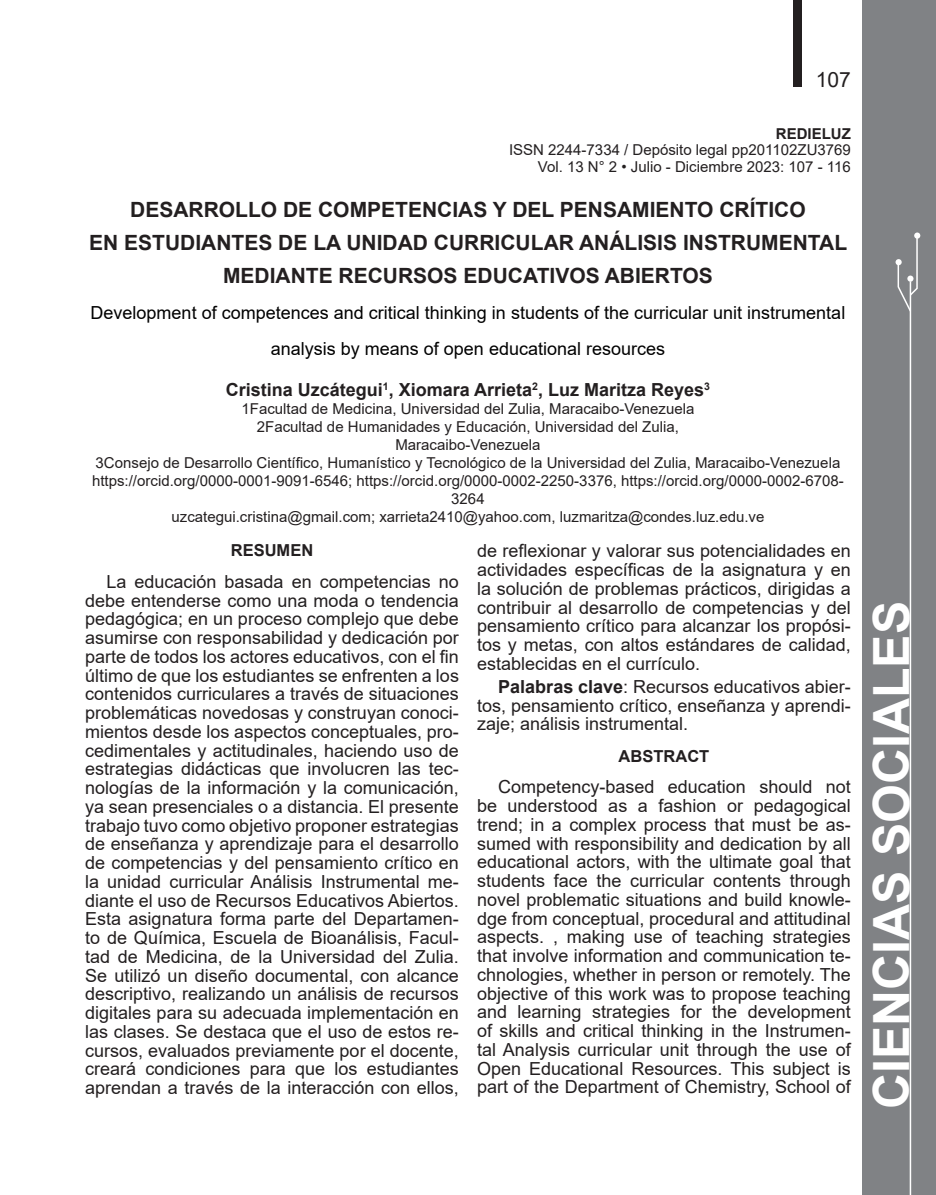
<style>
.page{position:relative;width:936px;height:1195px;background:#fff}
.page>*{position:absolute;margin:0;border:0;box-sizing:border-box;transform-origin:0 0}
.t1{font:700 49.95px "Arial";color:#fff}
.t2{font:700 21px/33px "Arial";color:#231f20;text-align:center}
.t3{font:21px "Arial";color:#231f20}
.t4{font:18px/18.8px "Arial";color:#231f20;text-align:justify}
.t5{font:18px/36px "Arial";color:#000;text-align:center}
.t6{font:700 18px "Arial";color:#231f20}
.t7{font:700 16.5px "Arial";color:#231f20}
.t8{font:15px/18px "Arial";color:#231f20;text-align:right}
.t9{font:700 15px "Arial";color:#231f20}
.s1{font-weight:700}
</style>
<div class="page">
<div style="left:793px;top:0;width:8px;height:87px;background:#231f20"></div>
<div style="left:862px;top:0;width:73px;height:1195px;background:#808285"></div>
<hr style="left:909px;top:281px;width:2px;height:914px;background:#fff">
<div style="left:914px;top:232px;width:6px;height:7px;background:#fff;border-radius:50%"></div>
<svg style="left:895px;top:234px;width:23px;height:79px"></svg>
<p class="t3" style="left:815px;top:65px;width:37px">107</p>
<p class="t9" style="left:775px;top:123px;width:77px">REDIELUZ</p>
<p class="t8" style="left:509px;top:141px;width:343px;line-height:16.5px">ISSN 2244-7334 / Depósito legal pp201102ZU3769<br>Vol. 13 N° 2 • Julio - Diciembre 2023: 107 - 116</p>
<p class="t2" style="left:89px;top:194px;width:759px">DESARROLLO DE COMPETENCIAS Y DEL PENSAMIENTO CRÍTICO<br>EN ESTUDIANTES DE LA UNIDAD CURRICULAR ANÁLISIS INSTRUMENTAL<br>MEDIANTE RECURSOS EDUCATIVOS ABIERTOS</p>
<p class="t5" style="left:91px;top:295px;width:756px">Development of competences and critical thinking in students of the curricular unit instrumental analysis by means of open educational resources</p>
<p class="t6" style="left:226px;top:376px;width:485px">Cristina Uzcátegui<sup>1</sup>, Xiomara Arrieta<sup>2</sup>, Luz Maritza Reyes<sup>3</sup></p>
<p class="t8" style="left:92px;top:399px;width:753px;text-align:center">1Facultad de Medicina, Universidad del Zulia, Maracaibo-Venezuela<br>2Facultad de Humanidades y Educación, Universidad del Zulia,<br>Maracaibo-Venezuela<br>3Consejo de Desarrollo Científico, Humanístico y Tecnológico de la Universidad del Zulia, Maracaibo-Venezuela https://orcid.org/0000-0001-9091-6546; https://orcid.org/0000-0002-2250-3376, https://orcid.org/0000-0002-6708- 3264<br>uzcategui.cristina@gmail.com; xarrieta2410@yahoo.com, luzmaritza@condes.luz.edu.ve</p>
<p class="t7" style="left:231px;top:539px;width:84px">RESUMEN</p>
<p class="t4" style="left:85px;top:572px;width:375px;text-indent:21px">La educación basada en competencias no debe entenderse como una moda o tendencia pedagógica; en un proceso complejo que debe asumirse con responsabilidad y dedicación por parte de todos los actores educativos, con el fin último de que los estudiantes se enfrenten a los contenidos curriculares a través de situaciones problemáticas novedosas y construyan conoci&shy;mientos desde los aspectos conceptuales, pro&shy;cedimentales y actitudinales, haciendo uso de estrategias didácticas que involucren las tec&shy;nologías de la información y la comunicación, ya sean presenciales o a distancia. El presente trabajo tuvo como objetivo proponer estrategias de enseñanza y aprendizaje para el desarrollo de competencias y del pensamiento crítico en la unidad curricular Análisis Instrumental me&shy;diante el uso de Recursos Educativos Abiertos.<br>Esta asignatura forma parte del Departamen&shy;to de Química, Escuela de Bioanálisis, Facul&shy;tad de Medicina, de la Universidad del Zulia.<br>Se utilizó un diseño documental, con alcance descriptivo, realizando un análisis de recursos digitales para su adecuada implementación en las clases. Se destaca que el uso de estos re&shy;cursos, evaluados previamente por el docente, creará condiciones para que los estudiantes aprendan a través de la interacción con ellos,</p>
<p class="t4" style="left:477px;top:542px;width:375px">de reflexionar y valorar sus potencialidades en actividades específicas de la asignatura y en la solución de problemas prácticos, dirigidas a contribuir al desarrollo de competencias y del pensamiento crítico para alcanzar los propósi&shy;tos y metas, con altos estándares de calidad, establecidas en el currículo.</p>
<p class="t4" style="left:477px;top:677px;width:375px;text-indent:21px"><span class="s1">Palabras clave</span>: Recursos educativos abier&shy;tos, pensamiento crítico, enseñanza y aprendi&shy;zaje; análisis instrumental.</p>
<p class="t7" style="left:618px;top:744px;width:92px">ABSTRACT</p>
<p class="t4" style="left:477px;top:777px;width:375px;text-indent:21px">Competency-based education should not be understood as a fashion or pedagogical trend; in a complex process that must be as&shy;sumed with responsibility and dedication by all educational actors, with the ultimate goal that students face the curricular contents through novel problematic situations and build knowle&shy;dge from conceptual, procedural and attitudinal aspects. , making use of teaching strategies that involve information and communication te&shy;chnologies, whether in person or remotely. The objective of this work was to propose teaching and learning strategies for the development of skills and critical thinking in the Instrumen&shy;tal Analysis curricular unit through the use of Open Educational Resources. This subject is part of the Department of Chemistry, School of</p>
<h1 class="t1" style="left:856px;top:1109px;width:509px;rotate:-90deg">CIENCIAS SOCIALES</h1>
</div>
